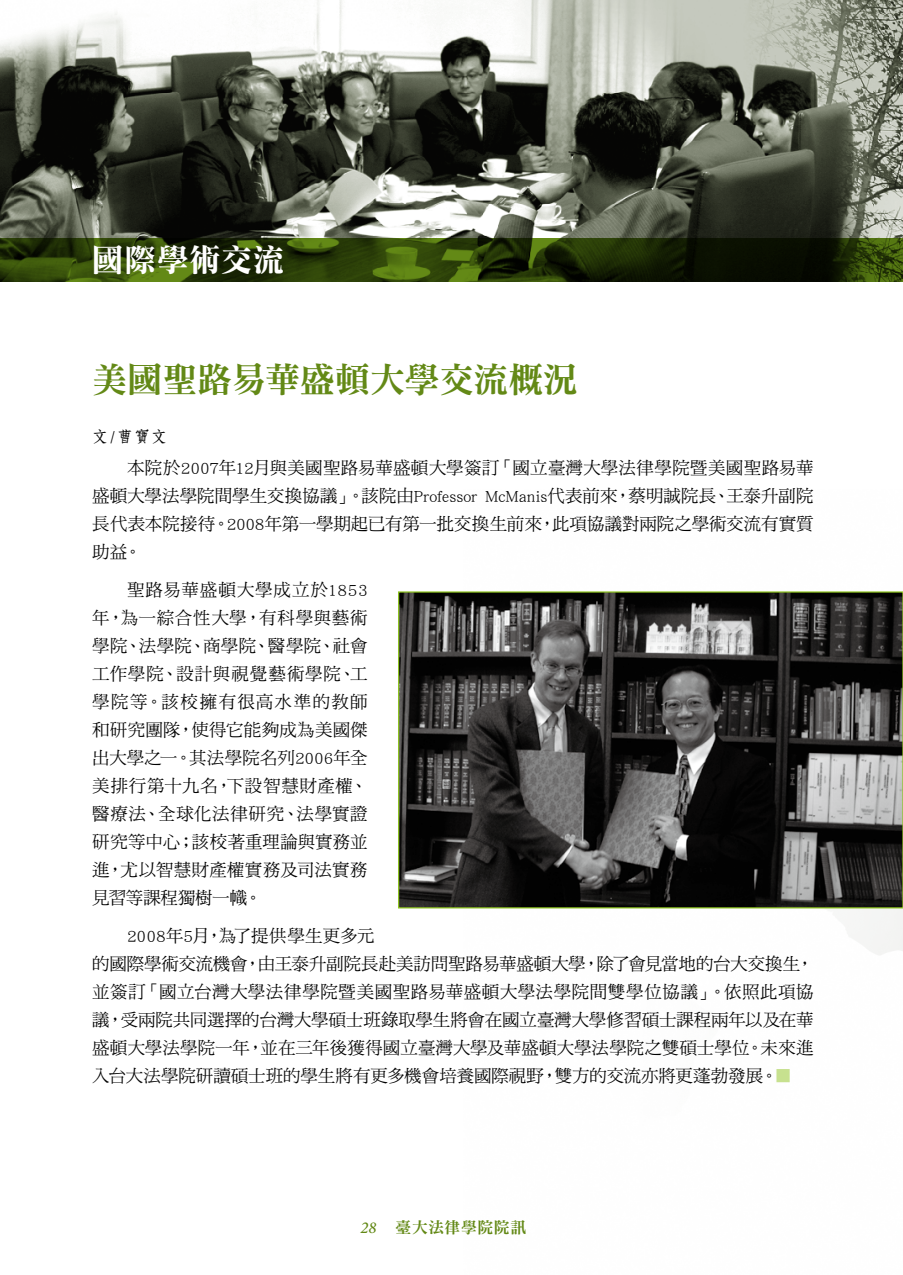
<style>
.page{position:relative;width:903px;height:1275px;background:#fff}
.page>*{position:absolute;margin:0;border:0;box-sizing:border-box;transform-origin:0 0}
.t1{font:35px "DF Ming Std W9";letter-spacing:-.005em;color:#638916}
.t2{font:31.5px "DF Li Song Std W7";letter-spacing:.015em;color:#fff}
.t3{font:17.5px/28px "DF Ming Std W5";letter-spacing:-.005em;color:#000;text-align:justify}
.t4{font:15.75px "DF Ming Std W9";letter-spacing:.045em;color:#638916}
.t5{font:15.75px "DF Fang Song Std W6";color:#000}
.s1{color:#c7e18f}
.s2{font-family:"Minion Pro";font-weight:500;font-style:italic;font-size:16.62px}
</style>
<div class="page">
<img style="left:0;top:0;width:903px;height:238px">
<svg style="left:0;top:238px;width:903px;height:43px;background:#253607"></svg>
<img style="left:400px;top:593px;width:501px;height:313px">
<div style="left:398px;top:591px;width:505px;height:317px;border:1px solid #8ec320"></div>
<h2 class="t2" style="left:92px;top:243px;width:194px">國際學術交流</h2>
<h1 class="t1" style="left:92px;top:360px;width:487px">美國聖路易華盛頓大學交流概況</h1>
<p class="t5" style="left:92px;top:428px;width:76px">文/曹寶文</p>
<p class="t3" style="left:92px;top:454px;width:723px;text-indent:35px">本院於2007年12月與美國聖路易華盛頓大學簽訂「國立臺灣大學法律學院暨美國聖路易華盛頓大學法學院間學生交換協議」。該院由Professor McManis代表前來，蔡明誠院長、王泰升副院長代表本院接待。2008年第一學期起已有第一批交換生前來，此項協議對兩院之學術交流有實質助益。</p>
<p class="t3" style="left:92px;top:576px;width:277px;text-indent:35px">聖路易華盛頓大學成立於1853年，為一綜合性大學，有科學與藝術學院、法學院、商學院、醫學院、社會工作學院、設計與視覺藝術學院、工學院等。該校擁有很高水準的教師和研究團隊，使得它能夠成為美國傑出大學之一。其法學院名列2006年全美排行第十九名，下設智慧財產權、醫療法、全球化法律研究、法學實證研究等中心；該校著重理論與實務並進，尤以智慧財產權實務及司法實務見習等課程獨樹一幟。</p>
<p class="t3" style="left:92px;top:922px;width:723px;text-align:left;text-indent:35px">2008年5月，為了提供學生更多元<br>的國際學術交流機會，由王泰升副院長赴美訪問聖路易華盛頓大學，除了會見當地的台大交換生，並簽訂「國立台灣大學法律學院暨美國聖路易華盛頓大學法學院間雙學位協議」。依照此項協議，受兩院共同選擇的台灣大學碩士班錄取學生將會在國立臺灣大學修習碩士課程兩年以及在華盛頓大學法學院一年，並在三年後獲得國立臺灣大學及華盛頓大學法學院之雙碩士學位。未來進入台大法學院研讀碩士班的學生將有更多機會培養國際視野，雙方的交流亦將更蓬勃發展。<span class="s1">■</span></p>
<p class="t4" style="left:360px;top:1219px;width:167px"><span class="s2">28</span> 臺大法律學院院訊</p>
</div>
